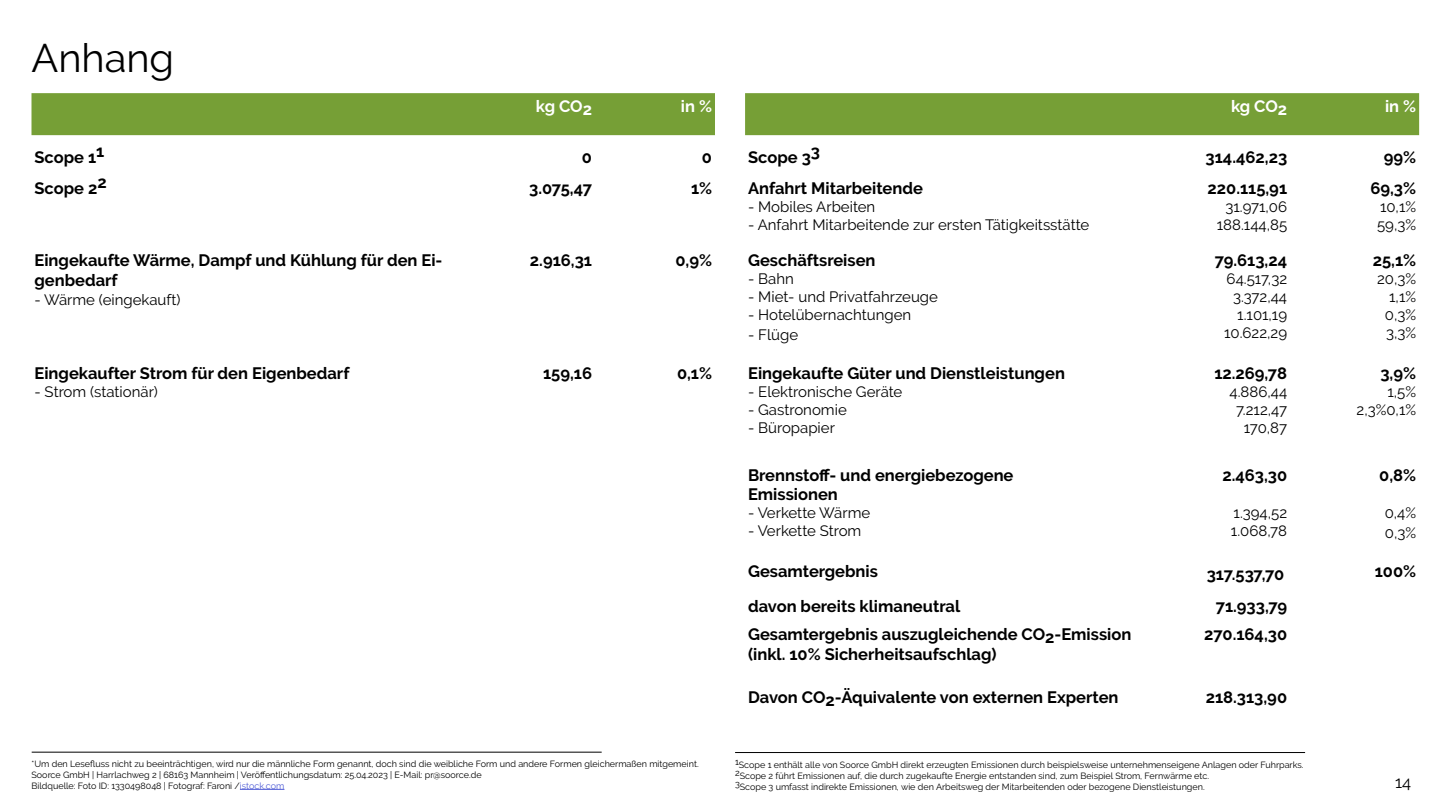
<style>
.page{position:relative;width:1440px;height:810px;background:#fff}
.page>*{position:absolute;margin:0;border:0;box-sizing:border-box;transform-origin:0 0}
.t1{font:39.75px "Raleway";color:#000}
.t2{font:700 16.5px/19.8px "Raleway";color:#000}
.t3{font:700 16.5px "Raleway";letter-spacing:-.005em;color:#fff}
.t4{font:16.5px "Raleway";color:#020203}
.t5{font:15px/18px "Raleway";color:#000}
.t6{font:9px/10.8px "Raleway";color:#000}
.s1{color:#4f5cd6}
</style>
<div class="page">
<div style="left:32px;top:93px;width:1387px;height:42px;background:#769f36"></div>
<div style="left:715px;top:93px;width:30px;height:42px;background:#fff"></div>
<hr style="left:735px;top:752px;width:570px;height:1px;background:#000">
<hr style="left:240px;top:789px;width:44px;height:1px;background:#4f5cd6">
<hr style="left:32px;top:752px;width:570px;height:1px;background:#000">
<h1 class="t1" style="left:32px;top:35px;width:144px">Anhang</h1>
<h2 class="t3" style="left:536px;top:96px;width:58px">kg CO2</h2>
<h2 class="t3" style="left:681px;top:96px;width:33px">in %</h2>
<h2 class="t3" style="left:1231px;top:96px;width:58px">kg CO2</h2>
<h2 class="t3" style="left:1385px;top:96px;width:33px">in %</h2>
<h2 class="t2" style="left:35px;top:147px;width:71px">Scope 11</h2>
<h2 class="t2" style="left:582px;top:147px;width:12px">0</h2>
<h2 class="t2" style="left:702px;top:147px;width:12px">0</h2>
<h2 class="t2" style="left:748px;top:147px;width:74px">Scope 33</h2>
<h2 class="t2" style="left:1206px;top:147px;width:83px">314.462,23</h2>
<h2 class="t2" style="left:1384px;top:147px;width:34px">99%</h2>
<h2 class="t2" style="left:35px;top:178px;width:74px">Scope 22</h2>
<h2 class="t2" style="left:529px;top:178px;width:64px">3.075,47</h2>
<h2 class="t2" style="left:691px;top:178px;width:23px">1%</h2>
<h2 class="t2" style="left:748px;top:178px;width:176px">Anfahrt Mitarbeitende</h2>
<h3 class="t5" style="left:748px;top:197px;width:129px">- Mobiles Arbeiten</h3>
<h3 class="t5" style="left:748px;top:215px;width:343px">- Anfahrt Mitarbeitende zur ersten Tätigkeitsstätte</h3>
<h2 class="t2" style="left:1370px;top:178px;width:47px">69,3%</h2>
<h3 class="t5" style="left:1377px;top:197px;width:41px">10,1%<br>59,3%</h3>
<h2 class="t2" style="left:1208px;top:178px;width:81px">220.115,91</h2>
<h3 class="t5" style="left:1217px;top:197px;width:72px;text-align:center">31.971,06<br>188.144,85</h3>
<h2 class="t2" style="left:35px;top:250px;width:410px">Eingekaufte Wärme, Dampf und Kühlung für den Ei&shy;genbedarf</h2>
<h3 class="t5" style="left:35px;top:291px;width:148px">- Wärme (eingekauft)</h3>
<h2 class="t2" style="left:35px;top:363px;width:316px">Eingekaufter Strom für den Eigenbedarf</h2>
<h3 class="t5" style="left:35px;top:382px;width:125px">- Strom (stationär)</h3>
<h2 class="t2" style="left:530px;top:250px;width:64px">2.916,31</h2>
<h2 class="t2" style="left:675px;top:250px;width:38px">0,9%</h2>
<h2 class="t2" style="left:748px;top:250px;width:129px">Geschäftsreisen</h2>
<h3 class="t5" style="left:748px;top:269px;width:47px">- Bahn</h3>
<h3 class="t5" style="left:748px;top:287px;width:191px">- Miet- und Privatfahrzeuge</h3>
<h3 class="t5" style="left:748px;top:305px;width:165px">- Hotelübernachtungen</h3>
<h3 class="t5" style="left:748px;top:325px;width:52px">- Flüge</h3>
<h2 class="t2" style="left:543px;top:363px;width:51px">159,16</h2>
<h2 class="t2" style="left:677px;top:363px;width:37px">0,1%</h2>
<h2 class="t2" style="left:748px;top:363px;width:318px">Eingekaufte Güter und Dienstleistungen</h2>
<h3 class="t5" style="left:748px;top:382px;width:156px">- Elektronische Geräte</h3>
<h3 class="t5" style="left:748px;top:400px;width:100px">- Gastronomie</h3>
<h3 class="t5" style="left:748px;top:418px;width:88px">- Büropapier</h3>
<h2 class="t2" style="left:748px;top:465px;width:267px">Brennstoff- und energiebezogene<br>Emissionen</h2>
<h3 class="t5" style="left:748px;top:504px;width:124px">- Verkette Wärme</h3>
<h3 class="t5" style="left:748px;top:522px;width:115px">- Verkette Strom</h3>
<h2 class="t2" style="left:1215px;top:250px;width:74px">79.613,24</h2>
<h3 class="t5" style="left:1224px;top:269px;width:65px;text-align:right">64.517,32<br>3.372,44<br>1.101,19<br>10.622,29</h3>
<h2 class="t2" style="left:1214px;top:363px;width:74px">12.269,78</h2>
<h3 class="t5" style="left:1230px;top:382px;width:59px;text-align:right">4.886,44<br>7.212,47<br>170,87</h3>
<h2 class="t2" style="left:1222px;top:465px;width:66px">2.463,30</h2>
<h3 class="t5" style="left:1231px;top:504px;width:58px">1.394,52<br>1.068,78</h3>
<h2 class="t2" style="left:1373px;top:250px;width:45px">25,1%</h2>
<h3 class="t5" style="left:1385px;top:269px;width:33px;text-align:justify;text-indent:-8px">20,3% 1,1% 0,3% 3,3%</h3>
<h2 class="t2" style="left:1380px;top:363px;width:37px">3,9%</h2>
<h3 class="t5" style="left:1357px;top:382px;width:61px;text-align:right">1,5%<br>2,3%0,1%</h3>
<h2 class="t2" style="left:1379px;top:465px;width:38px">0,8%</h2>
<h3 class="t5" style="left:1385px;top:503px;width:33px;line-height:19.8px">0,4%<br>0,3%</h3>
<h2 class="t2" style="left:748px;top:561px;width:131px">Gesamtergebnis</h2>
<h2 class="t2" style="left:1207px;top:564px;width:79px">317.537,70</h2>
<h2 class="t2" style="left:1375px;top:561px;width:43px">100%</h2>
<h2 class="t2" style="left:748px;top:596px;width:214px">davon bereits klimaneutral</h2>
<h2 class="t2" style="left:1216px;top:596px;width:73px">71.933,79</h2>
<h2 class="t2" style="left:748px;top:625px;width:385px">Gesamtergebnis auszugleichende CO2-Emission (inkl. 10% Sicherheitsaufschlag)</h2>
<h2 class="t2" style="left:1204px;top:625px;width:84px">270.164,30</h2>
<h2 class="t2" style="left:748px;top:687px;width:372px">Davon CO2-Äquivalente von externen Experten</h2>
<h2 class="t2" style="left:1206px;top:687px;width:83px">218.313,90</h2>
<p class="t6" style="left:32px;top:758px;width:669px">*Um den Lesefluss nicht zu beeinträchtigen, wird nur die männliche Form genannt, doch sind die weibliche Form und andere Formen gleichermaßen mitgemeint.<br>Soorce GmbH | Harrlachweg 2 | 68163 Mannheim | Veröffentlichungsdatum: 25.04.2023 | E-Mail: pr@soorce.de<br>Bildquelle: Foto ID: 1330498048 | Fotograf: Faroni /<span class="s1">istock.com</span></p>
<p class="t6" style="left:735px;top:760px;width:570px">1Scope 1 enthält alle von Soorce GmbH direkt erzeugten Emissionen durch beispielsweise unternehmenseigene Anlagen oder Fuhrparks.<br>2Scope 2 führt Emissionen auf, die durch zugekaufte Energie entstanden sind, zum Beispiel Strom, Fernwärme etc.<br>3Scope 3 umfasst indirekte Emissionen, wie den Arbeitsweg der Mitarbeitenden oder bezogene Dienstleistungen.</p>
<h2 class="t4" style="left:1395px;top:773px;width:18px">14</h2>
</div>
